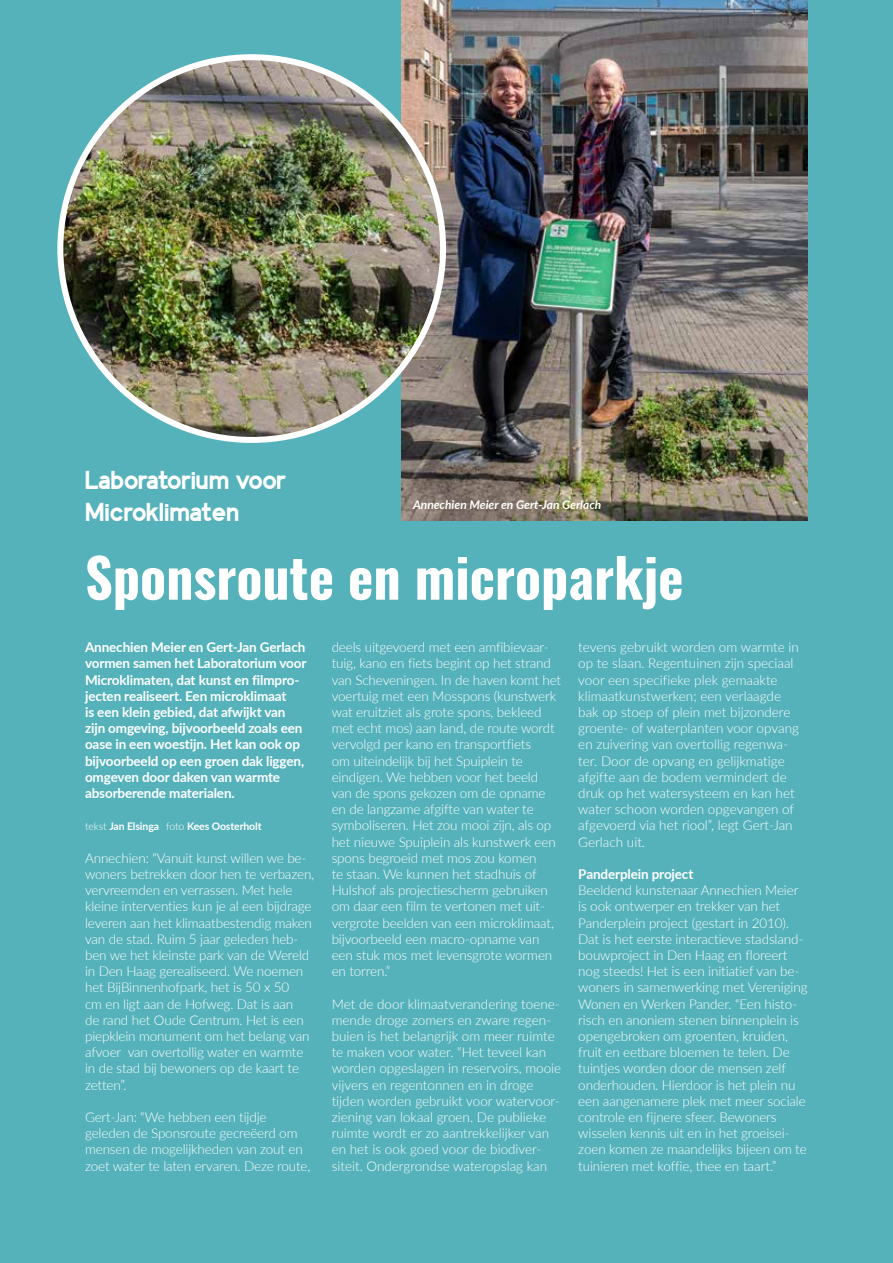
<style>
.page{position:relative;width:893px;height:1263px;background:#55b2bb}
.page>*{position:absolute;margin:0;border:0;box-sizing:border-box;transform-origin:0 0}
.t1{font:700 54px "Oswald";color:#fff}
.t2{font:700 27px/32.4px "Identikal Sans";letter-spacing:-.025em;color:#fff}
.t3{font:300 13.5px/16.2px "Lato";letter-spacing:-.01em;color:#fff}
.t4{font:700 13.5px/16.2px "Lato";letter-spacing:-.01em;color:#fff}
.t5{font:italic 700 12px "Lato";color:#fff}
.t6{font:700 10.5px "Lato";letter-spacing:-.01em;color:#fff}
.s1{font-weight:300}
</style>
<div class="page">
<img style="left:402px;top:0;width:406px;height:521px">
<img style="left:60px;top:57px;width:383px;height:383px;border-radius:191px">
<h2 class="t2" style="left:85px;top:462px;width:203px">Laboratorium voor<br>Microklimaten</h2>
<p class="t5" style="left:413px;top:496px;width:190px">Annechien Meier en Gert-Jan Gerlach</p>
<h1 class="t1" style="left:85px;top:540px;width:600px">Sponsroute en microparkje</h1>
<p class="t4" style="left:85px;top:638px;width:223px">Annechien Meier en Gert-Jan Gerlach vormen samen het Laboratorium voor Microklimaten, dat kunst en filmpro&shy;jecten realiseert. Een microklimaat<br>is een klein gebied, dat afwijkt van zijn omgeving, bijvoorbeeld zoals een oase in een woestijn. Het kan ook op bijvoorbeeld op een groen dak liggen, omgeven door daken van warmte absorberende materialen.</p>
<p class="t6" style="left:85px;top:819px;width:178px"><span class="s1">tekst</span> Jan Elsinga <span class="s1">foto</span> Kees Oosterholt</p>
<p class="t3" style="left:85px;top:849px;width:231px">Annechien: “Vanuit kunst willen we be&shy;woners betrekken door hen te verbazen, vervreemden en verrassen. Met hele kleine interventies kun je al een bijdrage leveren aan het klimaatbestendig maken van de stad. Ruim 5 jaar geleden heb&shy;ben we het kleinste park van de Wereld in Den Haag gerealiseerd. We noemen het BijBinnenhofpark, het is 50 x 50<br>cm en ligt aan de Hofweg. Dat is aan<br>de rand het Oude Centrum. Het is een piepklein monument om het belang van afvoer van overtollig water en warmte in de stad bij bewoners op de kaart te zetten”.</p>
<p class="t3" style="left:85px;top:1108px;width:227px">Gert-Jan: “We hebben een tijdje geleden de Sponsroute gecreëerd om mensen de mogelijkheden van zout en zoet water te laten ervaren. Deze route,</p>
<p class="t3" style="left:332px;top:639px;width:231px">deels uitgevoerd met een amfibievaar&shy;tuig, kano en fiets begint op het strand van Scheveningen. In de haven komt het voertuig met een Mosspons (kunstwerk wat eruitziet als grote spons, bekleed met echt mos) aan land, de route wordt vervolgd per kano en transportfiets<br>om uiteindelijk bij het Spuiplein te eindigen. We hebben voor het beeld van de spons gekozen om de opname en de langzame afgifte van water te symboliseren. Het zou mooi zijn, als op het nieuwe Spuiplein als kunstwerk een spons begroeid met mos zou komen<br>te staan. We kunnen het stadhuis of Hulshof als projectiescherm gebruiken om daar een film te vertonen met uit&shy;vergrote beelden van een microklimaat, bijvoorbeeld een macro-opname van een stuk mos met levensgrote wormen en torren.”</p>
<p class="t3" style="left:332px;top:995px;width:231px">Met de door klimaatverandering toene&shy;mende droge zomers en zware regen&shy;buien is het belangrijk om meer ruimte te maken voor water. “Het teveel kan worden opgeslagen in reservoirs, mooie vijvers en regentonnen en in droge tijden worden gebruikt voor watervoor&shy;ziening van lokaal groen. De publieke ruimte wordt er zo aantrekkelijker van en het is ook goed voor de biodiver&shy;siteit. Ondergrondse wateropslag kan</p>
<p class="t3" style="left:578px;top:639px;width:222px">tevens gebruikt worden om warmte in op te slaan. Regentuinen zijn speciaal voor een specifieke plek gemaakte klimaatkunstwerken; een verlaagde bak op stoep of plein met bijzondere groente- of waterplanten voor opvang en zuivering van overtollig regenwa&shy;ter. Door de opvang en gelijkmatige afgifte aan de bodem vermindert de druk op het watersysteem en kan het water schoon worden opgevangen of afgevoerd via het riool”, legt Gert-Jan Gerlach uit.</p>
<p class="t4" style="left:578px;top:865px;width:117px">Panderplein project</p>
<p class="t3" style="left:578px;top:882px;width:231px">Beeldend kunstenaar Annechien Meier is ook ontwerper en trekker van het Panderplein project (gestart in 2010).<br>Dat is het eerste interactieve stadsland&shy;bouwproject in Den Haag en floreert nog steeds! Het is een initiatief van be&shy;woners in samenwerking met Vereniging Wonen en Werken Pander. “Een histo&shy;risch en anoniem stenen binnenplein is opengebroken om groenten, kruiden, fruit en eetbare bloemen te telen. De tuintjes worden door de mensen zelf onderhouden. Hierdoor is het plein nu een aangenamere plek met meer sociale controle en fijnere sfeer. Bewoners wisselen kennis uit en in het groeisei&shy;zoen komen ze maandelijks bijeen om te tuinieren met koffie, thee en taart.”</p>
</div>
